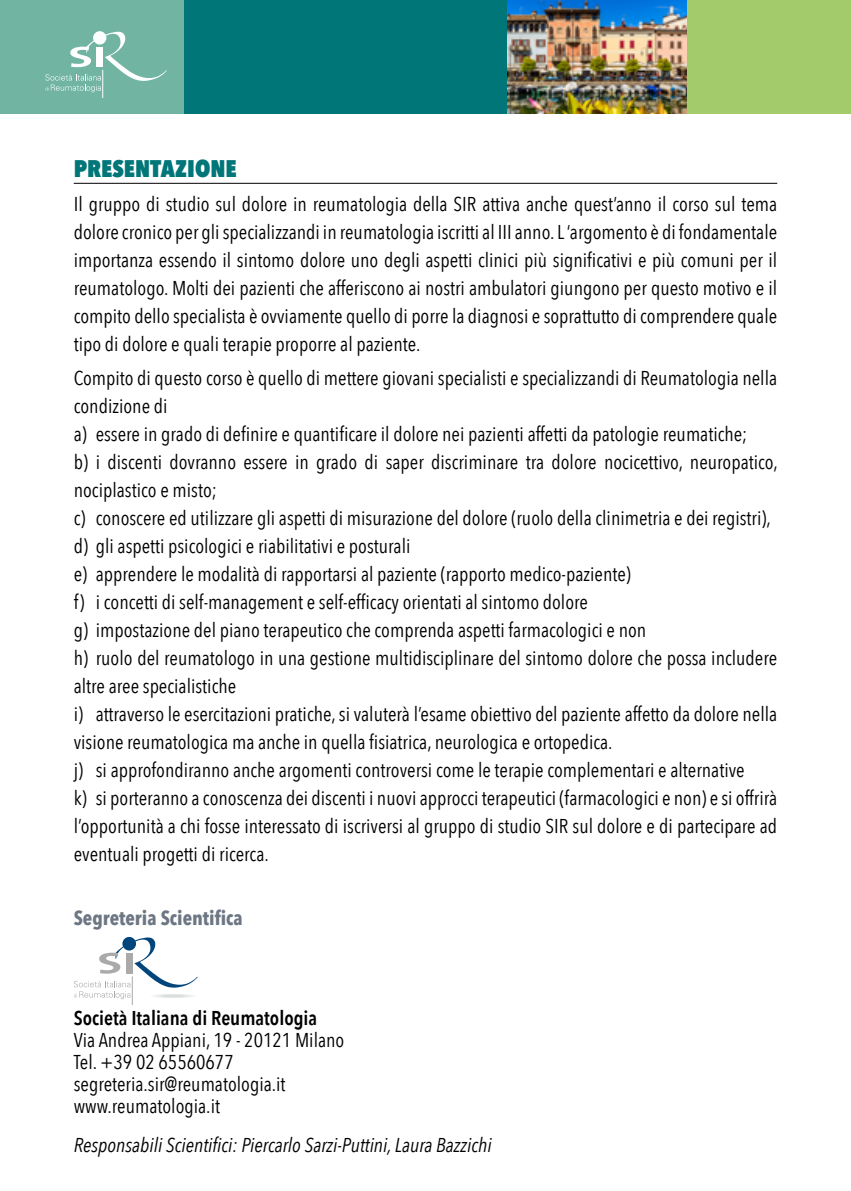
<style>
.page{position:relative;width:851px;height:1191px;background:#fff}
.page>*{position:absolute;margin:0;border:0;box-sizing:border-box;transform-origin:0 0}
.t1{font:800 24px "Avenir Next Condensed";color:#007678}
.t2{font:20px/28px "Avenir Next Condensed";color:#000}
.t3{font:italic 20px "Avenir Next Condensed";color:#000}
.t4{font:600 20px "Avenir Next Condensed";color:#000}
.t5{font:700 20px "Avenir Next Condensed";color:#6d7784}
</style>
<div class="page">
<div style="left:0;top:0;width:184px;height:113px;background:#70b4a1"></div>
<div style="left:638px;top:0;width:212px;height:113px;background:#a3ca6b"></div>
<div style="left:184px;top:0;width:502px;height:113px;background:#007678"></div>
<svg style="left:45px;top:32px;width:122px;height:66px"></svg>
<hr style="left:74px;top:183px;width:703px;height:1px;background:#000">
<svg style="left:74px;top:937px;width:123px;height:68px"></svg>
<img style="left:507px;top:0;width:179px;height:113px">
<hr style="left:850px;top:0;width:1px;height:113px;background:#70b4a1">
<p class="t1" style="left:74px;top:154px;width:164px">PRESENTAZIONE</p>
<p class="t2" style="left:74px;top:189px;width:705px;text-align:justify">Il gruppo di studio sul dolore in reumatologia della SIR attiva anche quest’anno il corso sul tema dolore cronico per gli specializzandi in reumatologia iscritti al III anno. L ‘argomento è di fondamentale importanza essendo il sintomo dolore uno degli aspetti clinici più significativi e più comuni per il reumatologo. Molti dei pazienti che afferiscono ai nostri ambulatori giungono per questo motivo e il compito dello specialista è ovviamente quello di porre la diagnosi e soprattutto di comprendere quale tipo di dolore e quali terapie proporre al paziente.</p>
<p class="t2" style="left:74px;top:362px;width:705px">Compito di questo corso è quello di mettere giovani specialisti e specializzandi di Reumatologia nella condizione di<br>a) essere in grado di definire e quantificare il dolore nei pazienti affetti da patologie reumatiche;<br>b) i discenti dovranno essere in grado di saper discriminare tra dolore nocicettivo, neuropatico, nociplastico e misto;<br>c) conoscere ed utilizzare gli aspetti di misurazione del dolore (ruolo della clinimetria e dei registri), d) gli aspetti psicologici e riabilitativi e posturali<br>e) apprendere le modalità di rapportarsi al paziente (rapporto medico-paziente)<br>f) i concetti di self-management e self-efficacy orientati al sintomo dolore<br>g) impostazione del piano terapeutico che comprenda aspetti farmacologici e non<br>h) ruolo del reumatologo in una gestione multidisciplinare del sintomo dolore che possa includere altre aree specialistiche<br>i) attraverso le esercitazioni pratiche, si valuterà l’esame obiettivo del paziente affetto da dolore nella visione reumatologica ma anche in quella fisiatrica, neurologica e ortopedica.<br>j) si approfondiranno anche argomenti controversi come le terapie complementari e alternative<br>k) si porteranno a conoscenza dei discenti i nuovi approcci terapeutici (farmacologici e non) e si offrirà l’opportunità a chi fosse interessato di iscriversi al gruppo di studio SIR sul dolore e di partecipare ad eventuali progetti di ricerca.</p>
<p class="t5" style="left:74px;top:905px;width:170px">Segreteria Scientifica</p>
<p class="t4" style="left:74px;top:1001px;width:245px">Società Italiana di Reumatologia</p>
<p class="t2" style="left:74px;top:1028px;width:272px;line-height:22px">Via Andrea Appiani, 19 - 20121 Milano<br>Tel. +39 02 65560677 segreteria.sir@reumatologia.it www.reumatologia.it</p>
<p class="t3" style="left:74px;top:1133px;width:419px">Responsabili Scientifici: Piercarlo Sarzi-Puttini, Laura Bazzichi</p>
</div>
